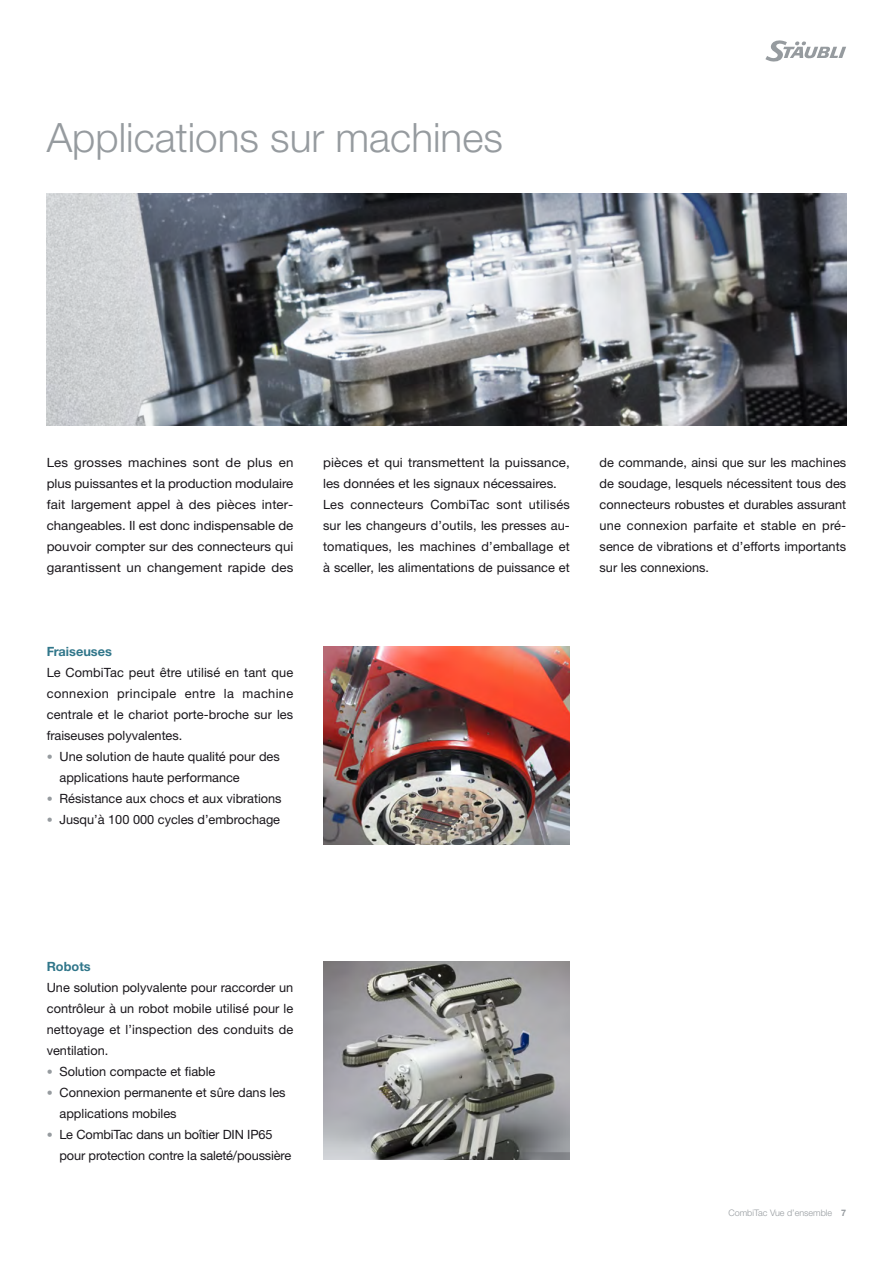
<style>
.page{position:relative;width:893px;height:1263px;background:#fff}
.page>*{position:absolute;margin:0;border:0;box-sizing:border-box;transform-origin:0 0}
.Headline_Inside_FR{font:300 40.5px "Helvetica Neue LTW1 G";color:#969b9f}
.RunningText_Inside_F{font:12.75px/21px "Helvetica Neue LTW1 G";color:#1a171c;text-align:justify}
.RunningText_Inside_F-2{font:12.75px/21px "Helvetica Neue LTW1 G";color:#1a171c;scale:1.04 1}
.SubHeadRunningText_I{font:700 12.75px "Helvetica Neue LTW1 G";color:#30768a}
.t1{font:300 9px "Helvetica Neue LTW1 G";color:#969b9f}
.s1{font-weight:300;font-size:12px;color:#969b9f}
.s2{font-weight:700}
</style>
<div class="page">
<svg style="left:765px;top:40px;width:81px;height:22px"></svg>
<img style="left:47px;top:194px;width:799px;height:231px">
<img style="left:323px;top:962px;width:247px;height:198px">
<img style="left:323px;top:647px;width:247px;height:198px">
<p class="Headline_Inside_FR" style="left:47px;top:113px;width:458px">Applications sur machines</p>
<p class="RunningText_Inside_F-2" style="left:47px;top:452px;width:239px;text-align:justify">Les grosses machines sont de plus en plus puissantes et la production modulaire fait largement appel à des pièces inter&shy;changeables. Il est donc indispensable de pouvoir compter sur des connecteurs qui garantissent un changement rapide des</p>
<p class="SubHeadRunningText_I" style="left:47px;top:643px;width:67px">Fraiseuses</p>
<p class="RunningText_Inside_F" style="left:47px;top:662px;width:248px">Le CombiTac peut être utilisé en tant que connexion principale entre la machine centrale et le chariot porte-broche sur les fraiseuses polyvalentes.</p>
<p class="RunningText_Inside_F" style="left:60px;top:746px;width:222px;text-indent:-13px"><span class="s1">•</span> Une solution de haute qualité pour des applications haute performance</p>
<p class="RunningText_Inside_F" style="left:47px;top:788px;width:236px"><span class="s1">•</span> Résistance aux chocs et aux vibrations</p>
<p class="RunningText_Inside_F" style="left:47px;top:809px;width:235px"><span class="s1">•</span> Jusqu’à 100 000 cycles d’embrochage</p>
<p class="RunningText_Inside_F-2" style="left:323px;top:452px;width:239px">pièces et qui transmettent la puissance, les données et les signaux nécessaires.</p>
<p class="RunningText_Inside_F" style="left:323px;top:494px;width:248px">Les connecteurs CombiTac sont utilisés sur les changeurs d’outils, les presses au&shy;tomatiques, les machines d’emballage et à sceller, les alimentations de puissance et</p>
<p class="RunningText_Inside_F" style="left:600px;top:452px;width:248px">de commande, ainsi que sur les machines de soudage, lesquels nécessitent tous des connecteurs robustes et durables assurant une connexion parfaite et stable en pré&shy;sence de vibrations et d’efforts importants sur les connexions.</p>
<p class="SubHeadRunningText_I" style="left:47px;top:958px;width:45px">Robots</p>
<p class="RunningText_Inside_F" style="left:47px;top:977px;width:248px">Une solution polyvalente pour raccorder un contrôleur à un robot mobile utilisé pour le nettoyage et l’inspection des conduits de ventilation.</p>
<p class="RunningText_Inside_F" style="left:47px;top:1061px;width:170px"><span class="s1">•</span> Solution compacte et fiable</p>
<p class="RunningText_Inside_F" style="left:60px;top:1082px;width:228px;text-indent:-13px"><span class="s1">•</span> Connexion permanente et sûre dans les applications mobiles</p>
<p class="RunningText_Inside_F" style="left:60px;top:1124px;width:233px;text-indent:-13px"><span class="s1">•</span> Le CombiTac dans un boîtier DIN IP65 pour protection contre la saleté/poussière</p>
<p class="t1" style="left:728px;top:1207px;width:119px">CombiTac Vue d’ensemble <span class="s2">7</span></p>
</div>
